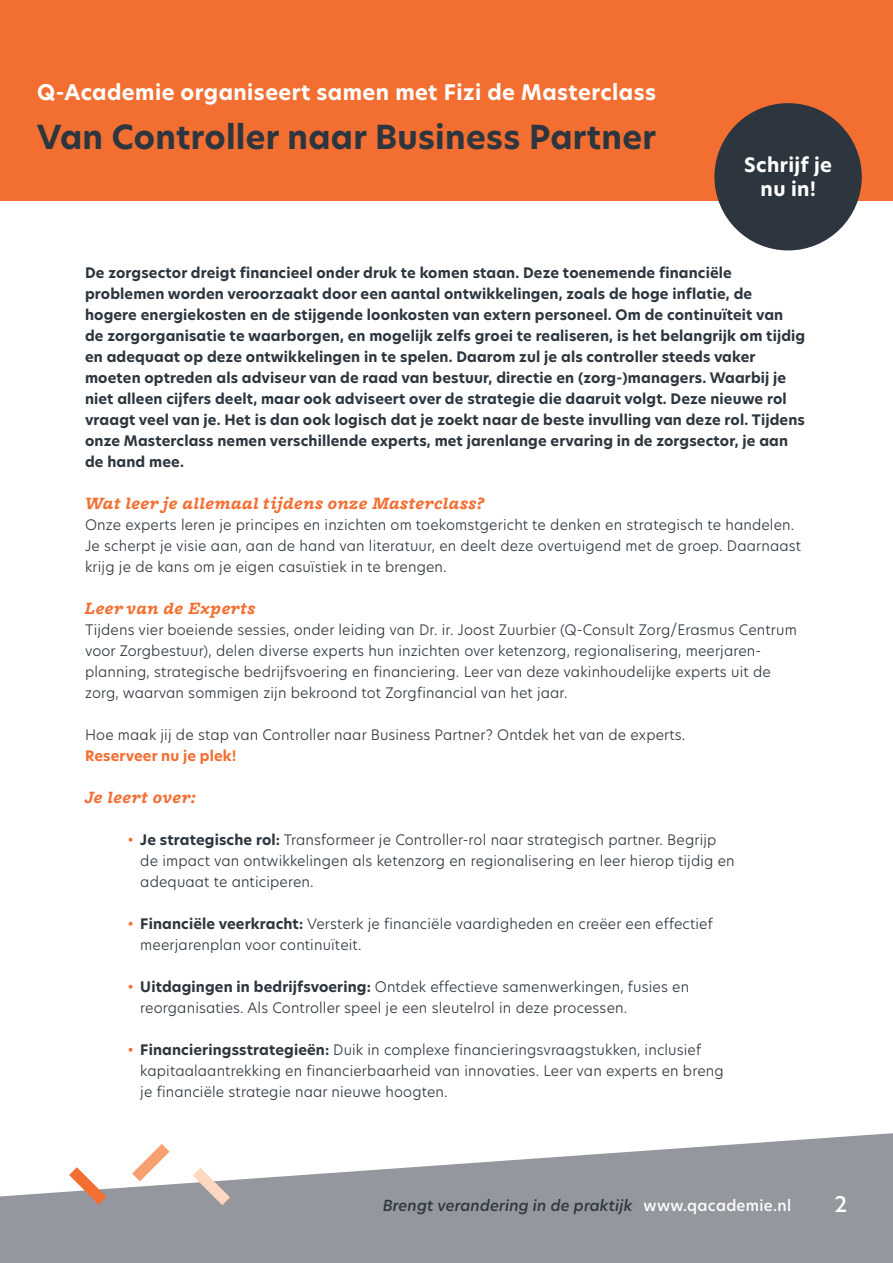
<style>
.page{position:relative;width:893px;height:1263px;background:#fff}
.page>*{position:absolute;margin:0;border:0;box-sizing:border-box;transform-origin:0 0}
.t1{font:700 32.55px "New Hero";letter-spacing:.01em;color:#2d363e}
.t2{font:500 21.3px "New Hero";color:#fff}
.t3{font:700 21.15px "New Hero";letter-spacing:.02em;color:#fff}
.t4{font:700 19.5px/24px "New Hero";letter-spacing:.02em;color:#fff;text-align:center}
.t5{font:italic 700 18px "Freight Macro Pro";letter-spacing:.02em;color:#f36e31}
.t6{font:italic 500 15px "New Hero";letter-spacing:.01em;color:#2d363e}
.t7{font:300 14.25px/21px "New Hero";letter-spacing:.01em;color:#2d363e}
.t8{font:700 14.25px/21px "New Hero";letter-spacing:.01em;color:#2d363e}
.t9{font:700 14.25px "New Hero";letter-spacing:.01em;color:#f36e31}
.s1{color:#f36e31}
.s2{font-weight:700}
.s3{font-style:normal;color:#fff}
</style>
<div class="page">
<svg style="left:0;top:1133px;width:893px;height:130px;fill:#94979d"></svg>
<svg style="left:69px;top:1167px;width:38px;height:38px"></svg>
<svg style="left:193px;top:1168px;width:37px;height:37px"></svg>
<svg style="left:132px;top:1144px;width:38px;height:37px"></svg>
<div style="left:0;top:0;width:893px;height:201px;background:#f36e31"></div>
<div style="left:714px;top:103px;width:148px;height:147px;background:#2d363e;border-radius:50%"></div>
<h3 class="t3" style="left:37px;top:78px;width:620px">Q-Academie organiseert samen met Fizi de Masterclass</h3>
<h1 class="t1" style="left:37px;top:115px;width:620px">Van Controller naar Business Partner</h1>
<h3 class="t4" style="left:744px;top:153px;width:89px">Schrijf je nu in!</h3>
<p class="t8" style="left:85px;top:263px;width:722px">De zorgsector dreigt financieel onder druk te komen staan. Deze toenemende financiële problemen worden veroorzaakt door een aantal ontwikkelingen, zoals de hoge inflatie, de hogere energiekosten en de stijgende loonkosten van extern personeel. Om de continuïteit van de zorgorganisatie te waarborgen, en mogelijk zelfs groei te realiseren, is het belangrijk om tijdig en adequaat op deze ontwikkelingen in te spelen. Daarom zul je als controller steeds vaker moeten optreden als adviseur van de raad van bestuur, directie en (zorg-)managers. Waarbij je niet alleen cijfers deelt, maar ook adviseert over de strategie die daaruit volgt. Deze nieuwe rol vraagt veel van je. Het is dan ook logisch dat je zoekt naar de beste invulling van deze rol. Tijdens onze Masterclass nemen verschillende experts, met jarenlange ervaring in de zorgsector, je aan de hand mee.</p>
<p class="t5" style="left:85px;top:491px;width:401px">Wat leer je allemaal tijdens onze Masterclass?</p>
<p class="t7" style="left:85px;top:514px;width:718px">Onze experts leren je principes en inzichten om toekomstgericht te denken en strategisch te handelen.<br>Je scherpt je visie aan, aan de hand van literatuur, en deelt deze overtuigend met de groep. Daarnaast krijg je de kans om je eigen casuïstiek in te brengen.</p>
<p class="t5" style="left:85px;top:596px;width:172px">Leer van de Experts</p>
<p class="t7" style="left:85px;top:619px;width:713px">Tijdens vier boeiende sessies, onder leiding van Dr. ir. Joost Zuurbier (Q-Consult Zorg/Erasmus Centrum voor Zorgbestuur), delen diverse experts hun inzichten over ketenzorg, regionalisering, meerjaren&shy;planning, strategische bedrijfsvoering en financiering. Leer van deze vakinhoudelijke experts uit de zorg, waarvan sommigen zijn bekroond tot Zorgfinancial van het jaar.</p>
<p class="t7" style="left:85px;top:724px;width:602px">Hoe maak jij de stap van Controller naar Business Partner? Ontdek het van de experts.</p>
<p class="t9" style="left:85px;top:746px;width:153px">Reserveer nu je plek!</p>
<p class="t5" style="left:85px;top:785px;width:112px">Je leert over:</p>
<p class="t7" style="left:140px;top:829px;width:596px;text-indent:-13px"><span class="s1">•</span> <span class="s2">Je strategische rol:</span> Transformeer je Controller-rol naar strategisch partner. Begrijp de impact van ontwikkelingen als ketenzorg en regionalisering en leer hierop tijdig en adequaat te anticiperen.</p>
<p class="t7" style="left:140px;top:913px;width:574px;text-indent:-13px"><span class="s1">•</span> <span class="s2">Financiële veerkracht:</span> Versterk je financiële vaardigheden en creëer een effectief meerjarenplan voor continuïteit.</p>
<p class="t7" style="left:140px;top:976px;width:550px;text-indent:-13px"><span class="s1">•</span> <span class="s2">Uitdagingen in bedrijfsvoering:</span> Ontdek effectieve samenwerkingen, fusies en reorganisaties. Als Controller speel je een sleutelrol in deze processen.</p>
<p class="t7" style="left:140px;top:1039px;width:585px;text-indent:-13px"><span class="s1">•</span> <span class="s2">Financieringsstrategieën:</span> Duik in complexe financieringsvraagstukken, inclusief kapitaalaantrekking en financierbaarheid van innovaties. Leer van experts en breng je financiële strategie naar nieuwe hoogten.</p>
<p class="t6" style="left:383px;top:1195px;width:410px">Brengt verandering in de praktijk <span class="s3">www.qacademie.nl</span></p>
<h2 class="t2" style="left:834px;top:1189px;width:14px">2</h2>
</div>
